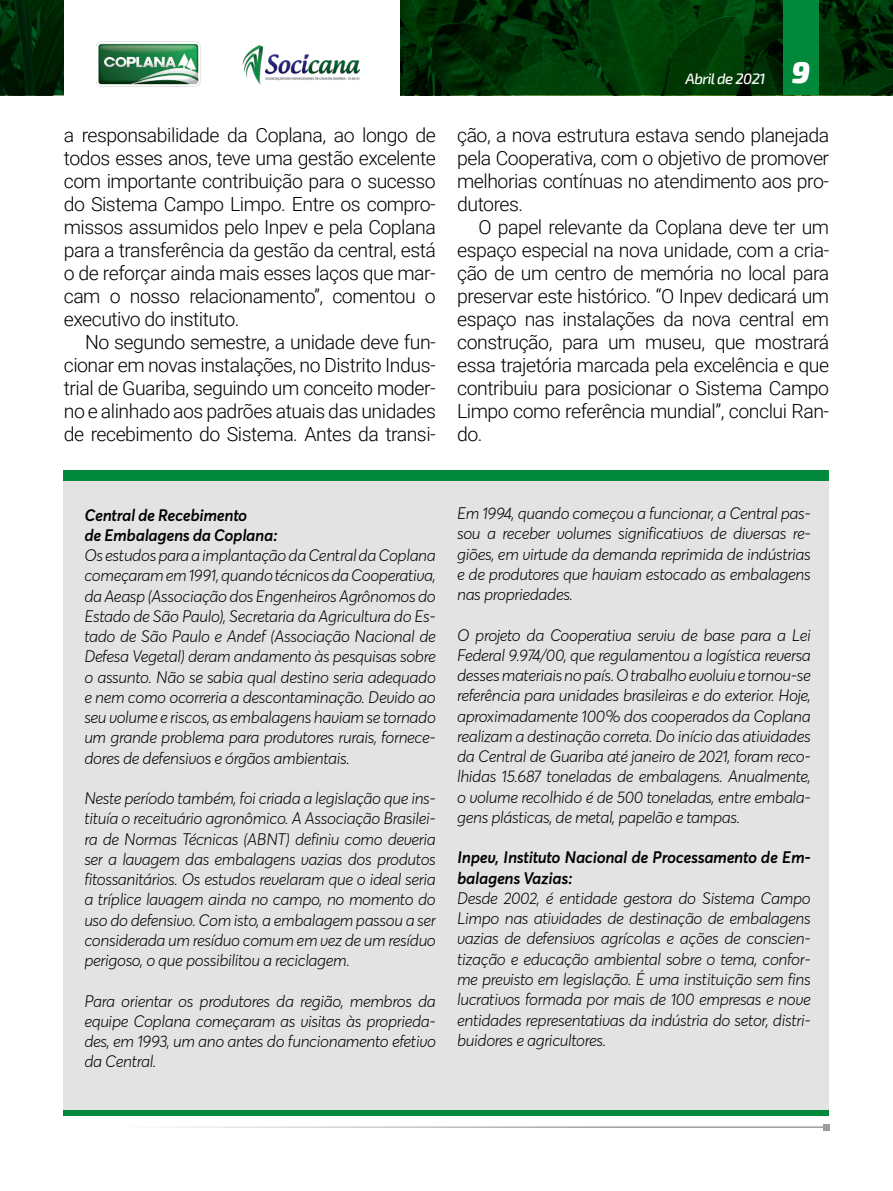
<style>
.page{position:relative;width:893px;height:1191px;background:#fff}
.page>*{position:absolute;margin:0;border:0;box-sizing:border-box;transform-origin:0 0}
.t1{font:300 19.5px/23px "Roboto";letter-spacing:-.025em;color:#000;text-align:justify}
.t2{font:italic 300 16.5px/20.2px "Averta";letter-spacing:-.02em;color:#000;text-align:justify}
.t3{font:italic 600 16.5px/20.2px "Averta";letter-spacing:-.02em;color:#000}
.t4{font:italic 500 15px "Exo 2";letter-spacing:-.04em;color:#fff}
.s1{font-weight:900;font-size:30px}
</style>
<div class="page">
<img style="left:400px;top:0;width:493px;height:95px">
<img style="left:1px;top:0;width:63px;height:95px">
<div style="left:783px;top:0;width:36px;height:95px;background:#00893a"></div>
<img style="left:242px;top:45px;width:119px;height:39px">
<img style="left:96px;top:41px;width:105px;height:46px">
<hr style="left:67px;top:1126px;width:759px;height:2px;background:#9d9d9c">
<svg style="left:823px;top:1124px;width:6px;height:6px"></svg>
<hr style="left:0;top:0;width:1px;height:95px;background:#00893a">
<div style="left:64px;top:471px;width:765px;height:644px;background:#00893a"></div>
<div style="left:64px;top:480px;width:765px;height:629px;background:#e3e3e3"></div>
<p class="t1" style="left:64px;top:123px;width:374px">a responsabilidade da Coplana, ao longo de todos esses anos, teve uma gestão excelente com importante contribuição para o sucesso do Sistema Campo Limpo. Entre os compro&shy;missos assumidos pelo Inpev e pela Coplana para a transferência da gestão da central, está o de reforçar ainda mais esses laços que mar&shy;cam o nosso relacionamento”, comentou o executivo do instituto.</p>
<p class="t1" style="left:64px;top:330px;width:374px;text-indent:21px">No segundo semestre, a unidade deve fun&shy;cionar em novas instalações, no Distrito Indus&shy;trial de Guariba, seguindo um conceito moder&shy;no e alinhado aos padrões atuais das unidades de recebimento do Sistema. Antes da transi-</p>
<p class="t4" style="left:686px;top:70px;width:126px">Abril de 2021 <span class="s1">9</span></p>
<p class="t1" style="left:457px;top:123px;width:374px">ção, a nova estrutura estava sendo planejada pela Cooperativa, com o objetivo de promover melhorias contínuas no atendimento aos pro&shy;dutores.</p>
<p class="t1" style="left:457px;top:215px;width:374px;text-indent:21px">O papel relevante da Coplana deve ter um espaço especial na nova unidade, com a cria&shy;ção de um centro de memória no local para preservar este histórico. “O Inpev dedicará um espaço nas instalações da nova central em construção, para um museu, que mostrará essa trajetória marcada pela excelência e que contribuiu para posicionar o Sistema Campo Limpo como referência mundial”, conclui Ran&shy;do.</p>
<p class="t3" style="left:84px;top:505px;width:195px">Central de Recebimento<br>de Embalagens da Coplana:</p>
<p class="t2" style="left:84px;top:545px;width:353px">Os estudos para a implantação da Central da Coplana começaram em 1991, quando técnicos da Cooperativa, da Aeasp (Associação dos Engenheiros Agrônomos do Estado de São Paulo), Secretaria da Agricultura do Es&shy;tado de São Paulo e Andef (Associação Nacional de Defesa Vegetal) deram andamento às pesquisas sobre o assunto. Não se sabia qual destino seria adequado e nem como ocorreria a descontaminação. Devido ao seu volume e riscos, as embalagens haviam se tornado um grande problema para produtores rurais, fornece&shy;dores de defensivos e órgãos ambientais.</p>
<p class="t2" style="left:84px;top:788px;width:353px">Neste período também, foi criada a legislação que ins&shy;tituía o receituário agronômico. A Associação Brasilei&shy;ra de Normas Técnicas (ABNT) definiu como deveria ser a lavagem das embalagens vazias dos produtos fitossanitários. Os estudos revelaram que o ideal seria a tríplice lavagem ainda no campo, no momento do uso do defensivo. Com isto, a embalagem passou a ser considerada um resíduo comum em vez de um resíduo perigoso, o que possibilitou a reciclagem.</p>
<p class="t2" style="left:84px;top:990px;width:353px">Para orientar os produtores da região, membros da equipe Coplana começaram as visitas às proprieda&shy;des, em 1993, um ano antes do funcionamento efetivo da Central.</p>
<p class="t2" style="left:457px;top:503px;width:355px">Em 1994, quando começou a funcionar, a Central pas&shy;sou a receber volumes significativos de diversas re&shy;giões, em virtude da demanda reprimida de indústrias e de produtores que haviam estocado as embalagens nas propriedades.</p>
<p class="t2" style="left:457px;top:624px;width:355px">O projeto da Cooperativa serviu de base para a Lei Federal 9.974/00, que regulamentou a logística reversa desses materiais no país. O trabalho evoluiu e tornou-se referência para unidades brasileiras e do exterior. Hoje, aproximadamente 100% dos cooperados da Coplana realizam a destinação correta. Do início das atividades da Central de Guariba até janeiro de 2021, foram reco&shy;lhidas 15.687 toneladas de embalagens. Anualmente, o volume recolhido é de 500 toneladas, entre embala&shy;gens plásticas, de metal, papelão e tampas.</p>
<p class="t3" style="left:457px;top:847px;width:355px">Inpev, Instituto Nacional de Processamento de Em&shy;balagens Vazias:</p>
<p class="t2" style="left:457px;top:888px;width:355px">Desde 2002, é entidade gestora do Sistema Campo Limpo nas atividades de destinação de embalagens vazias de defensivos agrícolas e ações de conscien&shy;tização e educação ambiental sobre o tema, confor&shy;me previsto em legislação. É uma instituição sem fins lucrativos formada por mais de 100 empresas e nove entidades representativas da indústria do setor, distri&shy;buidores e agricultores.</p>
</div>
